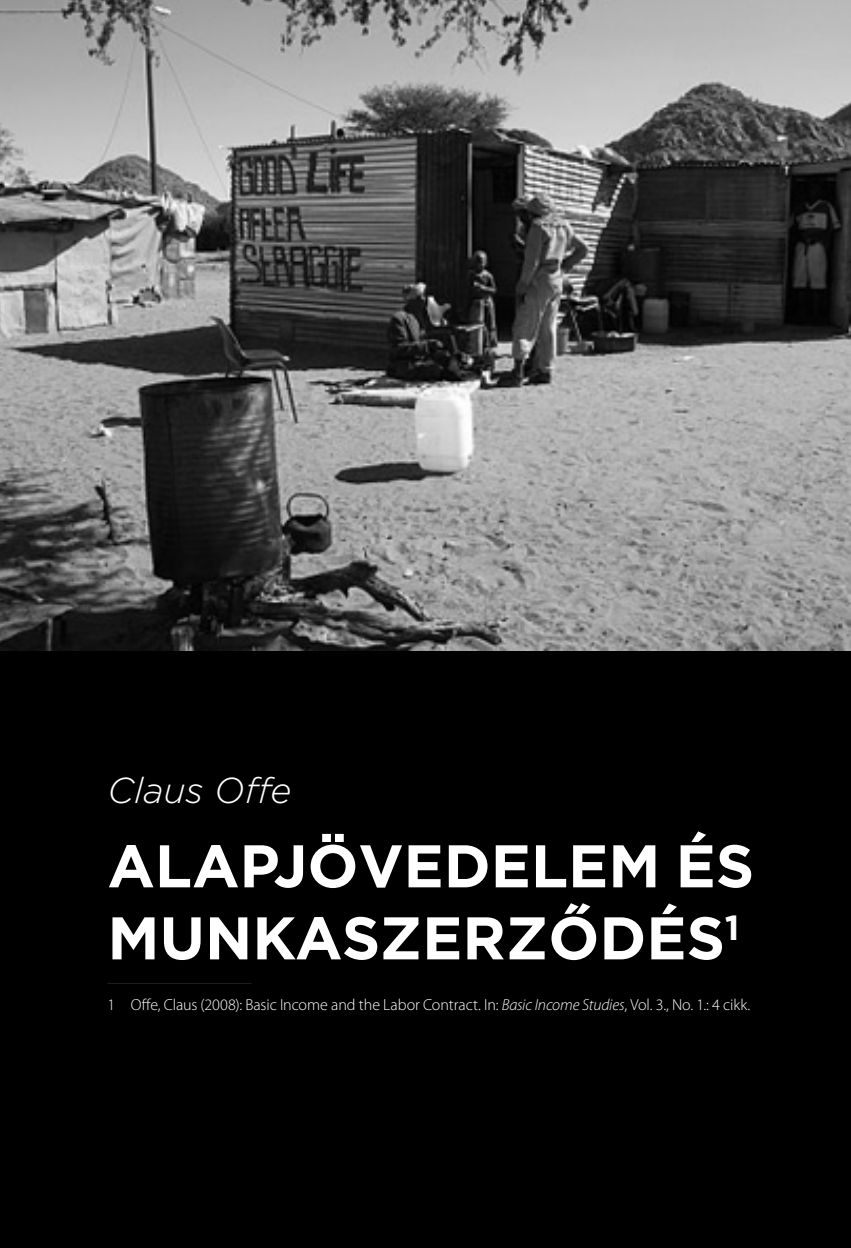
<style>
.page{position:relative;width:851px;height:1248px;background:#fff}
.page>*{position:absolute;margin:0;border:0;box-sizing:border-box;transform-origin:0 0}
.cim1{font:700 60px/72px "Gotham";color:#fff}
.szerzo{font:italic 300 36px "Gotham";color:#fff}
.labjegyzet{font:300 16px "Myriad Pro";letter-spacing:-.005em;color:#fff}
.s1{font-style:italic}
</style>
<div class="page">
<div style="left:0;top:612px;width:850px;height:635px;background:#000"></div>
<img style="left:0;top:0;width:850px;height:650px">
<hr style="left:107px;top:982px;width:144px;height:1px;background:#231f20">
<p class="szerzo" style="left:107px;top:770px;width:185px">Claus Offe</p>
<p class="cim1" style="left:107px;top:828px;width:648px">ALAPJÖVEDELEM ÉS<br>MUNKASZERZŐDÉS<sup>1</sup></p>
<p class="labjegyzet" style="left:107px;top:995px;width:644px">1 Offe, Claus (2008): Basic Income and the Labor Contract. In: <span class="s1">Basic Income Studies</span>, Vol. 3., No. 1.: 4 cikk.</p>
</div>
